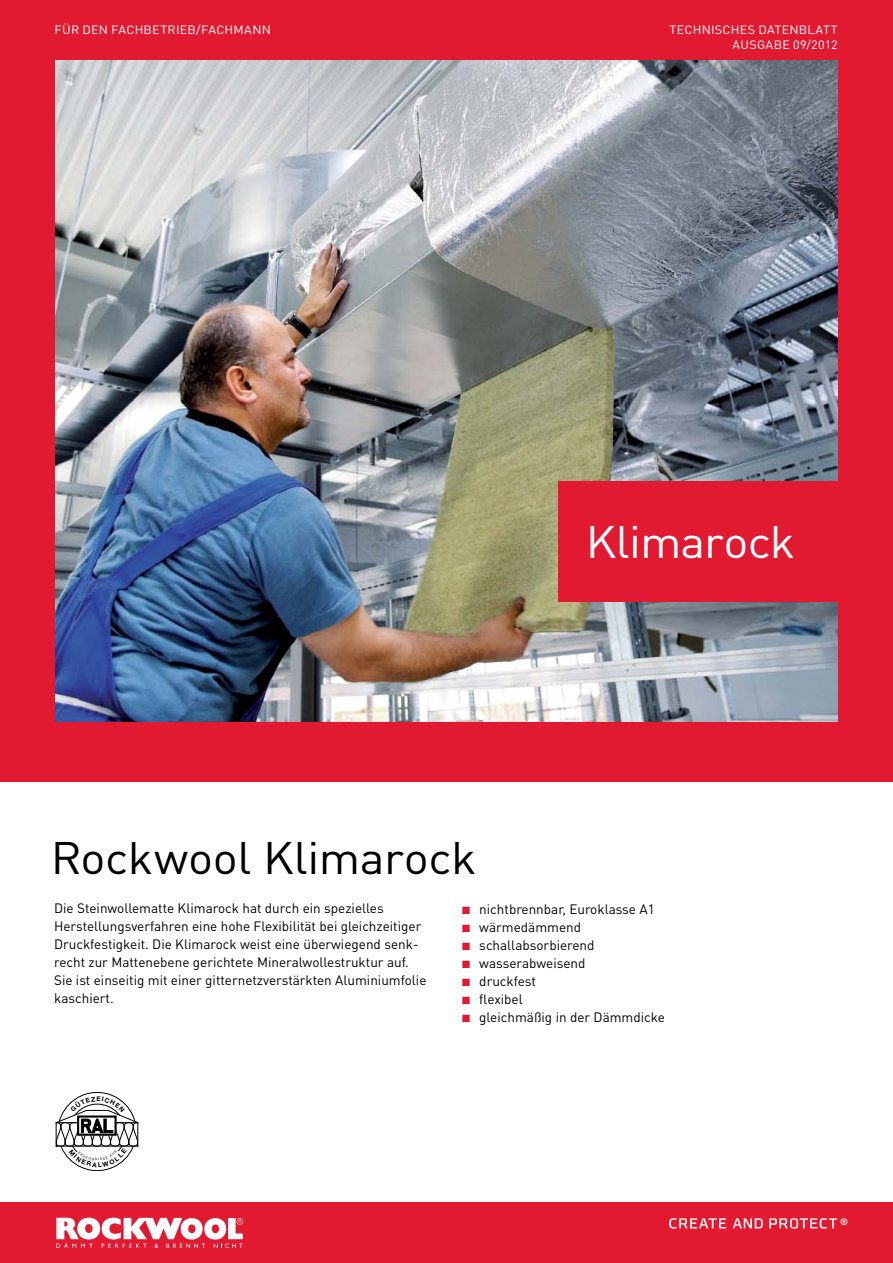
<style>
.page{position:relative;width:893px;height:1263px;background:#fff}
.page>*{position:absolute;margin:0;border:0;box-sizing:border-box;transform-origin:0 0}
.t1{font:45px "DIN Pro";letter-spacing:-.005em;color:#000;scale:1.05 1}
.t2{font:45px "DIN Pro";letter-spacing:-.02em;color:#fff;scale:1.05 1}
.t3{font:13.5px/18px "DIN Pro";color:#000}
.t4{font:12px/15px "DIN Pro";letter-spacing:.035em;color:#fff;text-align:right;scale:1.05 1}
.t5{font:12px "DIN Pro";letter-spacing:.07em;color:#fff;scale:1.05 1}
.t6{font:700 9.3px "DIN";color:#fff}
.s1{color:#e11931}
</style>
<div class="page">
<div style="left:0;top:0;width:893px;height:782px;background:#e11931"></div>
<img style="left:56px;top:60px;width:781px;height:662px">
<div style="left:558px;top:481px;width:335px;height:120px;background:#e11931"></div>
<div style="left:0;top:1203px;width:893px;height:60px;background:#e11931"></div>
<svg style="left:56px;top:1217px;width:187px;height:31px"></svg>
<svg style="left:733px;top:1218px;width:30px;height:10px"></svg>
<svg style="left:769px;top:1218px;width:68px;height:11px"></svg>
<svg style="left:669px;top:1218px;width:57px;height:11px"></svg>
<svg style="left:56px;top:1092px;width:83px;height:78px"></svg>
<p class="t5" style="left:55px;top:22px;width:172px">Für den Fach betrieb/Fachma</p>
<p class="t4" style="left:252px;top:22px;width:19px">nn</p>
<p class="t4" style="left:670px;top:22px;width:67px">Tech nisches</p>
<p class="t4" style="left:733px;top:22px;width:101px">Datenblatt<br>Ausgabe 09/2012</p>
<h1 class="t1" style="left:51px;top:827px;width:407px">Rockwool Klimarock</h1>
<h1 class="t2" style="left:586px;top:512px;width:201px">Klimarock</h1>
<p class="t3" style="left:54px;top:899px;width:374px">Die Steinwollematte Klimarock hat durch ein spezielles Herstellungsverfahren eine hohe Flexibilität bei gleichzeitiger Druckfestigkeit. Die Klimarock weist eine überwiegend senk&shy;recht zur Mattenebene gerichtete Mineralwollestruktur auf.<br>Sie ist einseitig mit einer gitternetzverstärkten Aluminiumfolie kaschiert.</p>
<p class="t3" style="left:462px;top:900px;width:194px"><span class="s1">■</span> nichtbrennbar, Euroklasse A1</p>
<p class="t3" style="left:462px;top:918px;width:120px"><span class="s1">■</span> wärmedämmend</p>
<p class="t3" style="left:462px;top:936px;width:134px"><span class="s1">■</span> schallabsorbierend</p>
<p class="t3" style="left:462px;top:954px;width:125px"><span class="s1">■</span> wasserabweisend</p>
<p class="t3" style="left:462px;top:972px;width:75px"><span class="s1">■</span> druckfest</p>
<p class="t3" style="left:462px;top:990px;width:62px"><span class="s1">■</span> flexibel</p>
<p class="t3" style="left:462px;top:1008px;width:204px"><span class="s1">■</span> gleichmäßig in der Dämmdicke</p>
<p class="t6" style="left:840px;top:1215px;width:9px">®</p>
</div>
